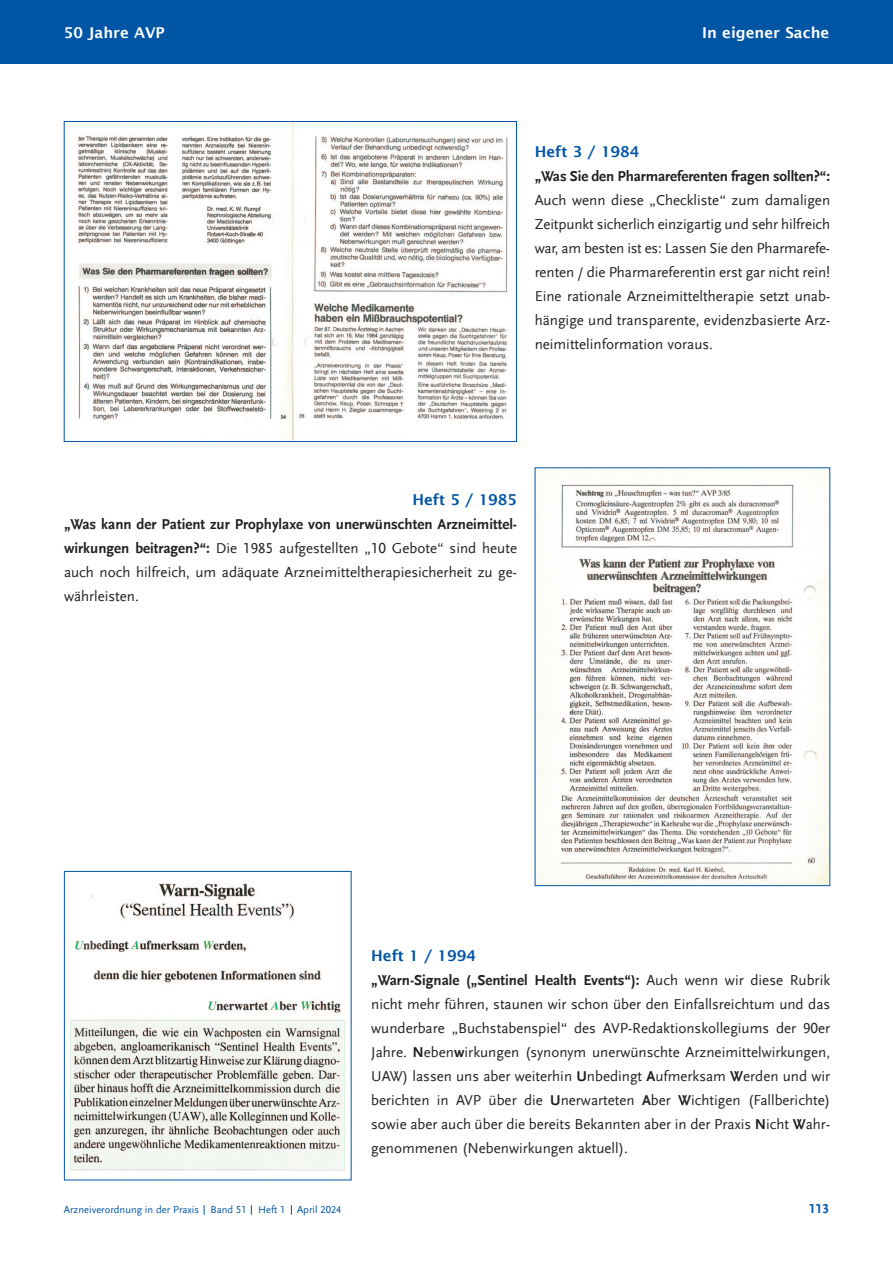
<style>
.page{position:relative;width:893px;height:1263px;background:#fff}
.page>*{position:absolute;margin:0;border:0;box-sizing:border-box;transform-origin:0 0}
.t1{font:15px/24px "Scala Sans LF";color:#231f20;text-align:justify}
.t2{font:600 15px "Lucida Sans";color:#0155a5}
.t3{font:600 15px "Lucida Sans";color:#fff}
.t4{font:700 13.5px "Scala Sans LF";color:#0155a5}
.t5{font:10.5px "Scala Sans LF";color:#0155a5}
.s1{font-weight:700}
</style>
<div class="page">
<div style="left:0;top:0;width:893px;height:64px;background:#0155a5"></div>
<img style="left:67px;top:123px;width:441px;height:317px">
<div style="left:64px;top:121px;width:453px;height:321px;border:1px solid #0155a5"></div>
<img style="left:537px;top:469px;width:291px;height:415px">
<img style="left:69px;top:883px;width:277px;height:288px">
<div style="left:64px;top:871px;width:288px;height:309px;border:1px solid #0155a5"></div>
<p class="t3" style="left:64px;top:24px;width:102px">50 Jahre AVP</p>
<p class="t3" style="left:702px;top:24px;width:129px">In eigener Sache</p>
<p class="t2" style="left:535px;top:143px;width:106px">Heft 3 / 1984</p>
<p class="t1" style="left:535px;top:165px;width:297px"><span class="s1">„Was Sie den Pharmareferenten fragen sollten?“:<br></span>Auch wenn diese „Checkliste“ zum damaligen Zeitpunkt sicherlich einzigartig und sehr hilfreich war, am besten ist es: Lassen Sie den Pharmarefe - renten / die Pharmareferentin erst gar nicht rein!<br>Eine rationale Arzneimitteltherapie setzt unab&shy;hängige und transparente, evidenzbasierte Arz&shy;neimittelinformation voraus.</p>
<p class="t2" style="left:412px;top:491px;width:106px">Heft 5 / 1985</p>
<p class="t1" style="left:64px;top:513px;width:455px"><span class="s1">„Was kann der Patient zur Prophylaxe von unerwünschten Arzneimittel&shy;wirkungen beitragen?“:</span> Die 1985 aufgestellten „10 Gebote“ sind heute auch noch hilf reich, um adäquate Arzneimitteltherapiesicherheit zu ge&shy;währleisten.</p>
<p class="t2" style="left:371px;top:947px;width:106px">Heft 1 / 1994</p>
<p class="t1" style="left:371px;top:969px;width:460px"><span class="s1">„Warn-Signale („Sentinel Health Events“):</span> Auch wenn wir diese Rubrik nicht mehr führen, staunen wir schon über den Einfallsreichtum und das wunderbare „Buchstabenspiel“ des AVP-Redaktionskollegiums der 90er Jahre. <span class="s1">N</span>eben<span class="s1">w</span>irkungen (synonym unerwünschte Arzneimittelwirkungen, UAW) lassen uns aber weiterhin <span class="s1">U</span>nbedingt <span class="s1">A</span>ufmerksam <span class="s1">W</span>erden und wir berichten in AVP über die <span class="s1">U</span>nerwarteten <span class="s1">A</span>ber <span class="s1">W</span>ichtigen (Fallberichte) sowie aber auch über die bereits Bekannten aber in der Praxis <span class="s1">N</span>icht <span class="s1">W</span>ahr&shy;genommenen (Nebenwirkungen aktuell).</p>
<p class="t5" style="left:64px;top:1204px;width:279px">Arzneiverordnung in der Praxis Band 51 Heft 1 April 2024</p>
<p class="t4" style="left:809px;top:1202px;width:22px">113</p>
</div>
